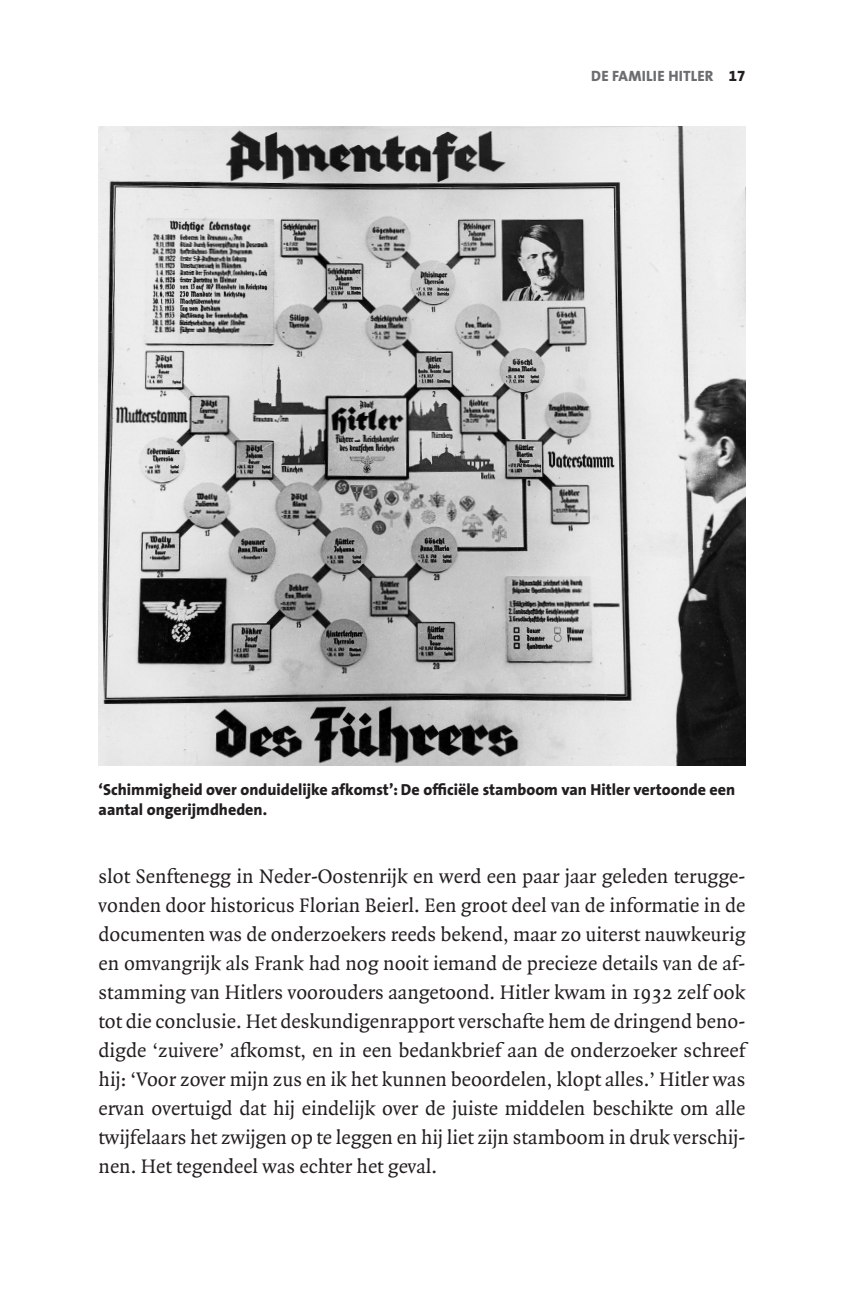
<style>
.page{position:relative;width:852px;height:1306px;background:#fff}
.page>*{position:absolute;margin:0;border:0;box-sizing:border-box;transform-origin:0 0}
.t1{font:21px/29px "Quadraat";color:#231f20;text-align:justify}
.t2{font:800 16px/20px "The Sans";color:#231f20}
.t3{font:800 15px "The Sans";color:#6c6d70}
.s1{font-family:"The Sans Extra Bold Expert";font-weight:400;color:#231f20}
</style>
<div class="page">
<img style="left:99px;top:127px;width:646px;height:638px">
<p class="t3" style="left:591px;top:63px;width:38px">De fami</p>
<p class="t3" style="left:646px;top:63px;width:101px">lie Hitler <span class="s1">17</span></p>
<p class="t2" style="left:99px;top:778px;width:638px">‘Schimmigheid over onduidelijke afkomst’: De officiële stamboom van Hitler vertoonde een aantal ongerijmdheden.</p>
<p class="t1" style="left:99px;top:862px;width:648px">slot Senftenegg in Neder-Oostenrijk en werd een paar jaar geleden terugge&shy;vonden door historicus Florian Beierl. Een groot deel van de informatie in de documenten was de onderzoekers reeds bekend, maar zo uiterst nauwkeurig en omvangrijk als Frank had nog nooit iemand de precieze details van de af&shy;stamming van Hitlers voorouders aangetoond. Hitler kwam in 1932 zelf ook tot die conclusie. Het deskundigenrapport verschafte hem de dringend beno&shy;digde ‘zuivere’ afkomst, en in een bedankbrief aan de onderzoeker schreef hij: ‘Voor zover mijn zus en ik het kunnen beoordelen, klopt alles.’ Hitler was ervan overtuigd dat hij eindelijk over de juiste middelen beschikte om alle twijfelaars het zwijgen op te leggen en hij liet zijn stamboom in druk verschij&shy;nen. Het tegendeel was echter het geval.</p>
</div>
